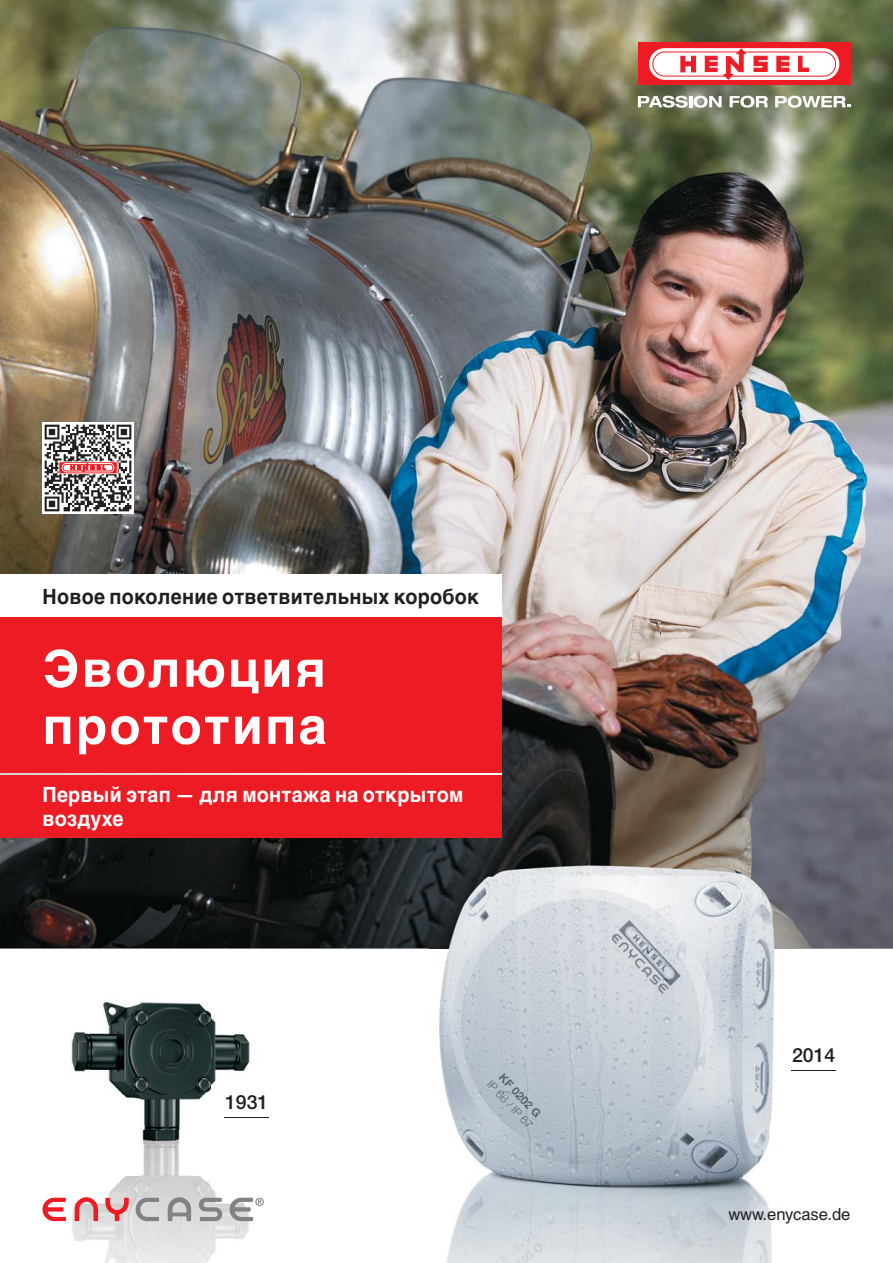
<style>
.page{position:relative;width:893px;height:1263px;background:#fff}
.page>*{position:absolute;margin:0;border:0;box-sizing:border-box;transform-origin:0 0}
.t1{font:700 51px/57px "Helvetica Cyr";letter-spacing:.045em;color:#fff}
.t2{font:700 21px/24px "Helvetica Cyr";letter-spacing:.015em;color:#fff;scale:.94 1}
.t3{font:700 21px "Helvetica Cyr";letter-spacing:.015em;color:#231f20;scale:.94 1}
.t4{font:500 19.5px "Helvetica Neue LT Pro";color:#231f20}
.t5{font:16.5px "Helvetica Cyr Upright";color:#231f20}
</style>
<div class="page">
<img style="left:0;top:0;width:893px;height:948px">
<img style="left:59px;top:1144px;width:202px;height:119px">
<img style="left:71px;top:1002px;width:140px;height:128px">
<img style="left:211px;top:1018px;width:39px;height:68px">
<img style="left:142px;top:1130px;width:38px;height:14px">
<svg style="left:105px;top:1198px;width:24px;height:23px"></svg>
<svg style="left:43px;top:1198px;width:23px;height:23px"></svg>
<svg style="left:75px;top:1197px;width:23px;height:24px"></svg>
<svg style="left:199px;top:1198px;width:23px;height:23px"></svg>
<svg style="left:168px;top:1197px;width:23px;height:24px"></svg>
<svg style="left:136px;top:1198px;width:23px;height:23px"></svg>
<svg style="left:230px;top:1198px;width:34px;height:23px"></svg>
<hr style="left:224px;top:1117px;width:45px;height:1px;background:#231f20">
<img style="left:429px;top:810px;width:366px;height:453px">
<div style="left:0;top:617px;width:502px;height:157px;background:#ed1c24"></div>
<div style="left:0;top:574px;width:502px;height:43px;background:#fff"></div>
<div style="left:0;top:774px;width:502px;height:64px;background:#ed1c24"></div>
<svg style="left:0;top:774px;width:502px;height:1px"></svg>
<div style="left:638px;top:43px;width:212px;height:42px;background:#ed1c24"></div>
<svg style="left:649px;top:48px;width:190px;height:32px"></svg>
<svg style="left:638px;top:96px;width:84px;height:12px"></svg>
<svg style="left:730px;top:96px;width:38px;height:12px"></svg>
<svg style="left:775px;top:96px;width:75px;height:12px"></svg>
<hr style="left:791px;top:1071px;width:45px;height:1px;background:#231f20">
<img style="left:43px;top:422px;width:91px;height:91px">
<svg style="left:58px;top:461px;width:60px;height:13px"></svg>
<p class="t3" style="left:43px;top:589px;width:466px">Новое поколение ответвительных коробок</p>
<h1 class="t1" style="left:43px;top:646px;width:286px">Эволюция прототипа</h1>
<p class="t2" style="left:43px;top:785px;width:449px">Первый этап — для монтажа на открытом воздухе</p>
<p class="t4" style="left:225px;top:1095px;width:45px">1931</p>
<p class="t4" style="left:792px;top:1048px;width:45px">2014</p>
<p class="t5" style="left:728px;top:1209px;width:124px">www.enycase.de</p>
</div>
